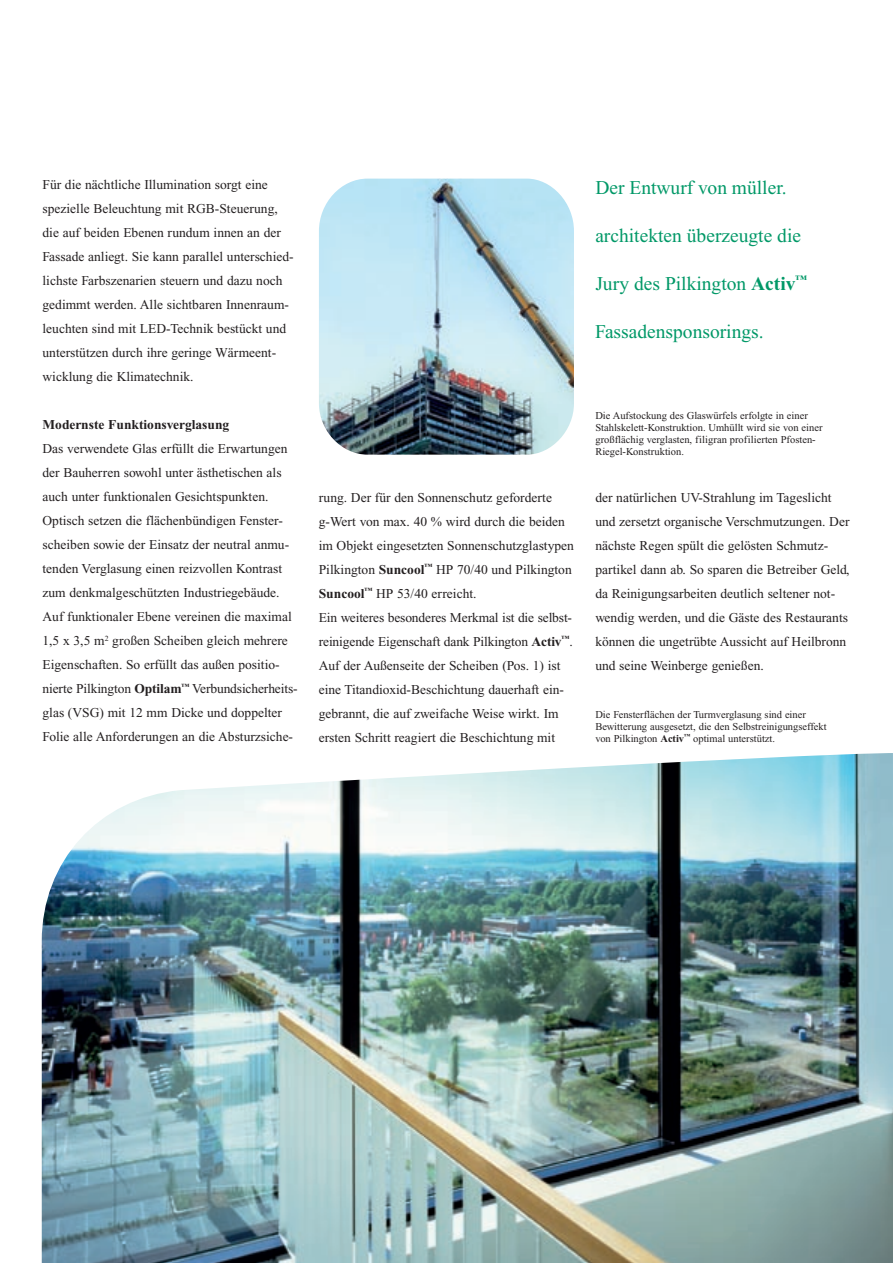
<style>
.page{position:relative;width:893px;height:1263px;background:#fff}
.page>*{position:absolute;margin:0;border:0;box-sizing:border-box;transform-origin:0 0}
.t1{font:19.5px "Times New Roman";color:#009867}
.t2{font:13.5px/24px "Times New Roman";color:#231f20}
.t3{font:700 13.5px "Times New Roman";color:#231f20}
.t4{font:10.5px/12px "Times New Roman";color:#231f20}
.s1{font-weight:700}
</style>
<div class="page">
<img style="left:42px;top:753px;width:851px;height:510px">
<img style="left:319px;top:179px;width:255px;height:276px">
<p class="t2" style="left:43px;top:173px;width:253px">Für die nächtliche Illumination sorgt eine spezielle Beleuchtung mit RGB-Steuerung, die auf beiden Ebenen rundum innen an der Fassade anliegt. Sie kann parallel unterschied&shy;lichste Farbszenarien steuern und dazu noch gedimmt werden. Alle sichtbaren Innenraum&shy;leuchten sind mit LED-Technik bestückt und unterstützen durch ihre geringe Wärmeent&shy;wicklung die Klimatechnik.</p>
<p class="t3" style="left:43px;top:417px;width:188px">Modernste Funktionsverglasung</p>
<p class="t2" style="left:43px;top:437px;width:257px">Das verwendete Glas erfüllt die Erwartungen der Bauherren sowohl unter ästhetischen als auch unter funktionalen Gesichtspunkten.<br>Optisch setzen die flächenbündigen Fenster&shy;scheiben sowie der Einsatz der neutral anmu&shy;tenden Verglasung einen reizvollen Kontrast zum denkmalgeschützten Industriegebäude.<br>Auf funktionaler Ebene vereinen die maximal 1,5 x 3,5 m<sup>2</sup> großen Scheiben gleich mehrere Eigenschaften. So erfüllt das außen positio&shy;nierte Pilkington <span class="s1">Optilam</span><sup>™</sup> Verbundsicherheits&shy;glas (VSG) mit 12 mm Dicke und doppelter Folie alle Anforderungen an die Absturzsiche-</p>
<h1 class="t1" style="left:595px;top:177px;width:193px">Der Entwurf von müller.</h1>
<h1 class="t1" style="left:595px;top:225px;width:207px">architekten überzeugte die</h1>
<h1 class="t1" style="left:595px;top:273px;width:213px">Jury des Pilkington <span class="s1">Activ</span><sup>™</sup></h1>
<h1 class="t1" style="left:595px;top:321px;width:170px">Fassadensponsorings.</h1>
<p class="t4" style="left:595px;top:409px;width:229px">Die Aufstockung des Glaswürfels erfolgte in einer Stahlskelett-Konstruktion. Umhüllt wird sie von einer großflächig verglasten, filigran profilierten Pfosten-Riegel-Konstruktion.</p>
<p class="t2" style="left:319px;top:485px;width:257px">rung. Der für den Sonnenschutz geforderte g-Wert von max. 40 % wird durch die beiden im Objekt eingesetzten Sonnenschutzglastypen Pilkington <span class="s1">Suncool</span><sup>™</sup> HP 70/40 und Pilkington <span class="s1">Suncool</span><sup>™</sup> HP 53/40 erreicht.<br>Ein weiteres besonderes Merkmal ist die selbst&shy;reinigende Eigenschaft dank Pilkington <span class="s1">Activ</span><sup>™</sup>.<br>Auf der Außenseite der Scheiben (Pos. 1) ist eine Titandioxid-Beschichtung dauerhaft ein&shy;gebrannt, die auf zweifache Weise wirkt. Im ersten Schritt reagiert die Beschichtung mit</p>
<p class="t2" style="left:595px;top:485px;width:256px">der natürlichen UV-Strahlung im Tageslicht und zersetzt organische Verschmutzungen. Der nächste Regen spült die gelösten Schmutz&shy;partikel dann ab. So sparen die Betreiber Geld, da Reinigungsarbeiten deutlich seltener not&shy;wendig werden, und die Gäste des Restaurants können die ungetrübte Aussicht auf Heilbronn und seine Weinberge genießen.</p>
<p class="t4" style="left:595px;top:708px;width:233px">Die Fensterflächen der Turmverglasung sind einer<br>Bewitterung ausgesetzt, die den Selbstreinigungseffekt von Pilkington <span class="s1">Activ</span><sup>™</sup> optimal unterstützt.</p>
</div>
